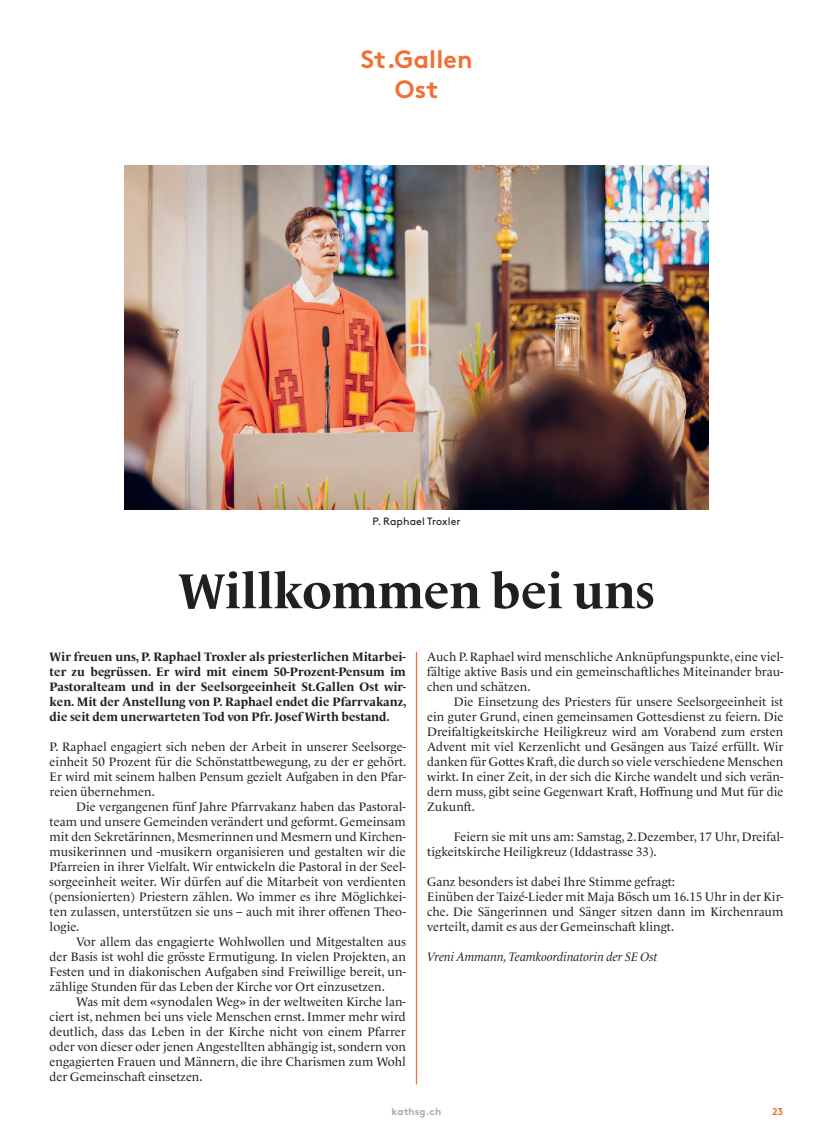
<style>
.page{position:relative;width:833px;height:1134px;background:#fff}
.page>*{position:absolute;margin:0;border:0;box-sizing:border-box;transform-origin:0 0}
.t1{font:700 50px "Le Monde Livre Pro";letter-spacing:-.005em;color:#231f20}
.t2{font:700 25px/30px "Brown Pro";letter-spacing:.005em;color:#f36e31;text-align:center}
.t3{font:12.5px/15px "Le Monde Livre Pro";letter-spacing:.005em;color:#231f20;text-align:justify}
.t4{font:700 12.5px/15px "Le Monde Livre Pro";color:#231f20;text-align:justify}
.t5{font:italic 12.5px "Le Monde Livre Pro";color:#231f20}
.t6{font:10.62px "Brown Pro";letter-spacing:.01em;color:#231f20}
.t7{font:700 10px "Brown Pro";letter-spacing:.01em;color:#a8a9ad}
.t8{font:700 10px "Brown Pro";color:#f36e31}
</style>
<div class="page">
<hr style="left:416px;top:652px;width:1px;height:432px;background:#f36e31">
<img style="left:124px;top:165px;width:585px;height:345px">
<h2 class="t2" style="left:361px;top:42px;width:113px">St.Gallen<br>Ost</h2>
<p class="t6" style="left:372px;top:513px;width:90px">P. Raphael Troxler</p>
<h1 class="t1" style="left:178px;top:552px;width:478px">Willkommen bei uns</h1>
<p class="t4" style="left:50px;top:648px;width:358px">Wir freuen uns, P. Raphael Troxler als priesterlichen Mitarbei&shy;ter zu begrüssen. Er wird mit einem 50-Prozent-Pensum im Pastoralteam und in der Seelsorgeeinheit St.Gallen Ost wir&shy;ken. Mit der Anstellung von P. Raphael endet die Pfarrvakanz, die seit dem unerwarteten Tod von Pfr. Josef Wirth bestand.</p>
<p class="t3" style="left:50px;top:738px;width:358px">P. Raphael engagiert sich neben der Arbeit in unserer Seelsorge&shy;einheit 50 Prozent für die Schönstattbewegung, zu der er gehört.<br>Er wird mit seinem halben Pensum gezielt Aufgaben in den Pfar&shy;reien übernehmen.</p>
<p class="t3" style="left:50px;top:798px;width:358px;text-indent:27px">Die vergangenen fünf Jahre Pfarrvakanz haben das Pastoral&shy;team und unsere Gemeinden verändert und geformt. Gemeinsam mit den Sekretärinnen, Mesmerinnen und Mesmern und Kirchen&shy;musikerinnen und -musikern organisieren und gestalten wir die Pfarreien in ihrer Vielfalt. Wir entwickeln die Pastoral in der Seel&shy;sorgeeinheit weiter. Wir dürfen auf die Mitarbeit von verdienten (pensionierten) Priestern zählen. Wo immer es ihre Möglichkei&shy;ten zulassen, unterstützen sie uns – auch mit ihrer offenen Theo&shy;logie.</p>
<p class="t3" style="left:50px;top:933px;width:358px;text-indent:27px">Vor allem das engagierte Wohlwollen und Mitgestalten aus der Basis ist wohl die grösste Ermutigung. In vielen Projekten, an Festen und in diakonischen Aufgaben sind Freiwillige bereit, un&shy;zählige Stunden für das Leben der Kirche vor Ort einzusetzen.</p>
<p class="t3" style="left:50px;top:993px;width:358px;text-indent:27px">Was mit dem «synodalen Weg» in der weltweiten Kirche lan&shy;ciert ist, nehmen bei uns viele Menschen ernst. Immer mehr wird deutlich, dass das Leben in der Kirche nicht von einem Pfarrer oder von dieser oder jenen Angestellten abhängig ist, sondern von engagierten Frauen und Männern, die ihre Charismen zum Wohl der Gemeinschaft einsetzen.</p>
<p class="t3" style="left:427px;top:648px;width:358px">Auch P. Raphael wird menschliche Anknüpfungspunkte, eine viel&shy;fältige aktive Basis und ein gemeinschaftliches Miteinander brau&shy;chen und schätzen.</p>
<p class="t3" style="left:427px;top:693px;width:358px;text-indent:27px">Die Einsetzung des Priesters für unsere Seelsorgeeinheit ist ein guter Grund, einen gemeinsamen Gottesdienst zu feiern. Die Dreifaltigkeitskirche Heiligkreuz wird am Vorabend zum ersten Advent mit viel Kerzenlicht und Gesängen aus Taizé erfüllt. Wir danken für Gottes Kraft, die durch so viele verschiedene Menschen wirkt. In einer Zeit, in der sich die Kirche wandelt und sich verän&shy;dern muss, gibt seine Gegenwart Kraft, Hoffnung und Mut für die Zukunft.</p>
<p class="t3" style="left:427px;top:828px;width:358px;text-indent:27px">Feiern sie mit uns am: Samstag, 2.Dezember, 17 Uhr, Dreifal&shy;tigkeitskirche Heiligkreuz (Iddastrasse 33).</p>
<p class="t3" style="left:427px;top:873px;width:358px;text-align:left">Ganz besonders ist dabei Ihre Stimme gefragt:<br>Einüben der Taizé-Lieder mit Maja Bösch um 16.15 Uhr in der Kir&shy;che. Die Sängerinnen und Sänger sitzen dann im Kirchenraum verteilt, damit es aus der Gemeinschaft klingt.</p>
<p class="t5" style="left:427px;top:947px;width:232px">Vreni Ammann, Teamkoordinatorin der SE Ost</p>
<p class="t7" style="left:391px;top:1103px;width:51px">kathsg.ch</p>
<p class="t8" style="left:772px;top:1103px;width:13px">23</p>
</div>
